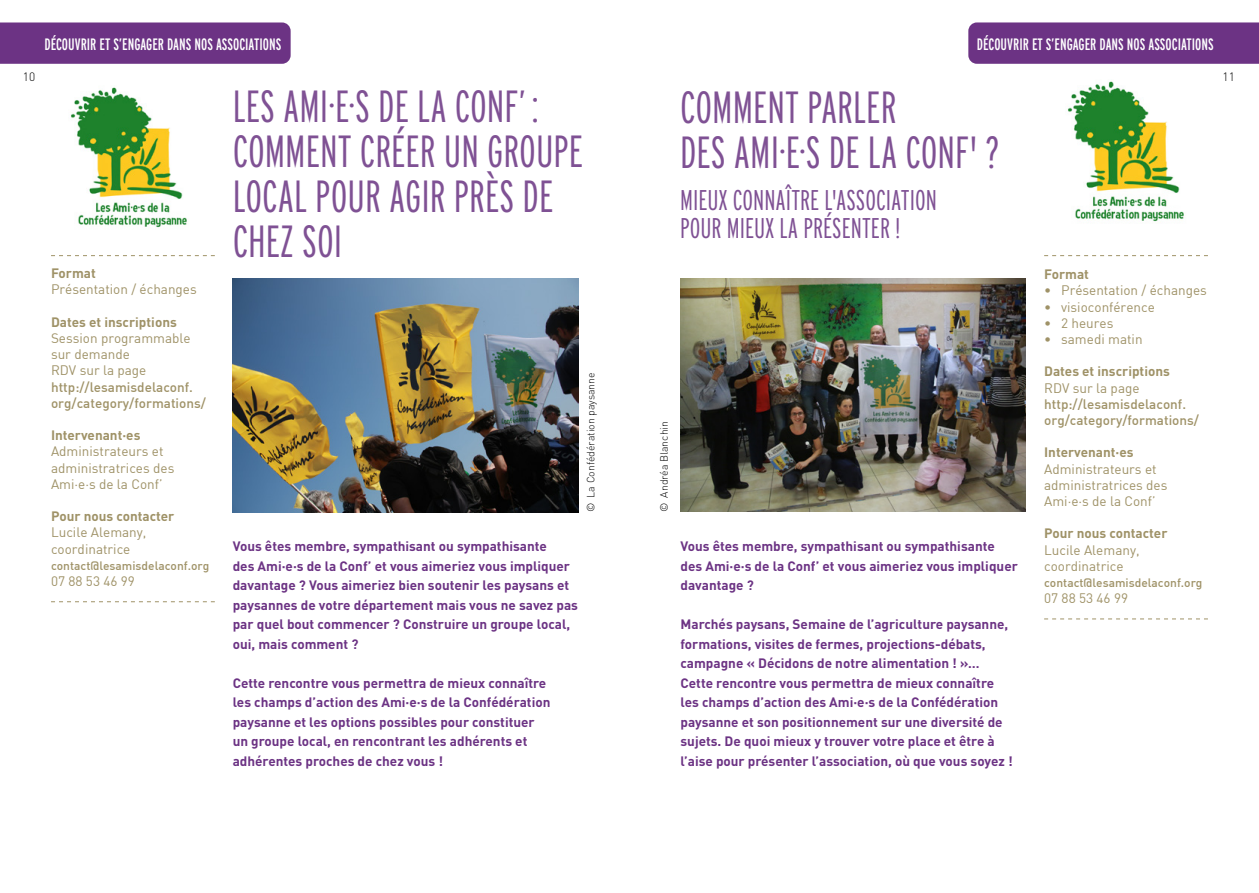
<style>
.page{position:relative;width:1259px;height:893px;background:#fff}
.page>*{position:absolute;margin:0;border:0;box-sizing:border-box;transform-origin:0 0}
.t1{font:300 45px/45px "Interstate Compressed";color:#7f5194}
.t2{font:300 28.5px/28.5px "Interstate Compressed";color:#7f5194}
.t3{font:16.5px "Interstate Compressed";color:#fff}
.t4{font:700 13.5px/19.5px "DINOT";color:#6c3384}
.t5{font:13.5px/16.2px "DIN";color:#9f9267}
.t6{font:700 13.5px "DINOT";color:#9f9267}
.t7{font:500 13.5px/16.2px "DIN";color:#9f9267}
.t8{font:500 12px "DIN";color:#9f9267}
.t9{font:300 12px "DINOT";color:#000}
.t10{font:300 10.5px "DINOT";color:#000}
</style>
<div class="page">
<div style="left:968px;top:22px;width:291px;height:42px;background:#6c3384"></div>
<div style="left:0;top:22px;width:291px;height:42px;background:#6c3384"></div>
<svg style="left:51px;top:601px;width:164px;height:1px"></svg>
<svg style="left:1044px;top:618px;width:164px;height:1px"></svg>
<svg style="left:51px;top:255px;width:164px;height:1px"></svg>
<svg style="left:1044px;top:255px;width:164px;height:1px"></svg>
<img style="left:70px;top:87px;width:117px;height:141px">
<img style="left:233px;top:278px;width:345px;height:234px">
<img style="left:680px;top:278px;width:345px;height:233px">
<img style="left:1067px;top:81px;width:117px;height:141px">
<p class="t3" style="left:44px;top:35px;width:238px">DÉCOUVRIR ET S’ENGAGER DANS NOS ASSOCIATIONS</p>
<p class="t3" style="left:977px;top:35px;width:238px">DÉCOUVRIR ET S’ENGAGER DANS NOS ASSOCIATIONS</p>
<p class="t9" style="left:23px;top:69px;width:14px">10</p>
<p class="t9" style="left:1222px;top:69px;width:14px">11</p>
<h1 class="t1" style="left:233px;top:84px;width:352px">LES AMI·E·S DE LA CONF’ :<br>COMMENT CRÉER UN GROUPE<br>LOCAL POUR AGIR PRÈS DE<br>CHEZ SOI</h1>
<h1 class="t1" style="left:680px;top:85px;width:321px">COMMENT PARLER<br>DES AMI·E·S DE LA CONF' ?</h1>
<h2 class="t2" style="left:680px;top:185px;width:258px">MIEUX CONNAÎTRE L'ASSOCIATION<br>POUR MIEUX LA PRÉSENTER !</h2>
<p class="t6" style="left:51px;top:264px;width:46px">Format</p>
<p class="t5" style="left:51px;top:281px;width:147px">Présentation / échanges</p>
<p class="t6" style="left:51px;top:313px;width:127px">Dates et inscriptions</p>
<p class="t5" style="left:51px;top:330px;width:141px">Session programmable sur demande<br>RDV sur la page</p>
<p class="t7" style="left:51px;top:378px;width:156px">http://lesamisdelaconf. org/category/formations/</p>
<p class="t6" style="left:51px;top:426px;width:91px">Intervenant·es</p>
<p class="t5" style="left:51px;top:443px;width:125px">Administrateurs et administratrices des<br>Ami·e·s de la Conf’</p>
<p class="t6" style="left:51px;top:507px;width:125px">Pour nous contacter</p>
<p class="t5" style="left:51px;top:524px;width:97px">Lucile Alemany, coordinatrice</p>
<p class="t8" style="left:51px;top:558px;width:160px">contact@lesamisdelaconf.org</p>
<p class="t5" style="left:51px;top:573px;width:85px">07 88 53 46 99</p>
<p class="t10" style="left:584px;top:512px;width:141px;rotate:-90deg">© La Confédération paysanne</p>
<p class="t4" style="left:233px;top:536px;width:347px">Vous êtes membre, sympathisant ou sympathisante<br>des Ami·e·s de la Conf’ et vous aimeriez vous impliquer davantage ? Vous aimeriez bien soutenir les paysans et paysannes de votre département mais vous ne savez pas par quel bout commencer ? Construire un groupe local, oui, mais comment ?</p>
<p class="t4" style="left:233px;top:673px;width:319px">Cette rencontre vous permettra de mieux connaître les champs d’action des Ami·e·s de la Confédération paysanne et les options possibles pour constituer un groupe local, en rencontrant les adhérents et adhérentes proches de chez vous !</p>
<p class="t10" style="left:657px;top:512px;width:93px;rotate:-90deg">© Andréa Blanchin</p>
<p class="t4" style="left:680px;top:536px;width:339px">Vous êtes membre, sympathisant ou sympathisante des Ami·e·s de la Conf’ et vous aimeriez vous impliquer davantage ?</p>
<p class="t4" style="left:680px;top:614px;width:334px">Marchés paysans, Semaine de l’agriculture paysanne, formations, visites de fermes, projections-débats, campagne « Décidons de notre alimentation ! »… Cette rencontre vous permettra de mieux connaître les champs d’action des Ami·e·s de la Confédération paysanne et son positionnement sur une diversité de sujets. De quoi mieux y trouver votre place et être à l’aise pour présenter l’association, où que vous soyez !</p>
<p class="t6" style="left:1044px;top:265px;width:46px">Format</p>
<p class="t5" style="left:1044px;top:282px;width:164px">• Présentation / échanges</p>
<p class="t5" style="left:1044px;top:298px;width:112px">• visioconférence</p>
<p class="t5" style="left:1044px;top:315px;width:71px">• 2 heures</p>
<p class="t5" style="left:1044px;top:331px;width:100px">• samedi matin</p>
<p class="t6" style="left:1044px;top:363px;width:127px">Dates et inscriptions</p>
<p class="t5" style="left:1044px;top:379px;width:97px">RDV sur la page</p>
<p class="t7" style="left:1044px;top:395px;width:156px">http://lesamisdelaconf. org/category/formations/</p>
<p class="t6" style="left:1044px;top:444px;width:91px">Intervenant·es</p>
<p class="t5" style="left:1044px;top:460px;width:125px">Administrateurs et administratrices des<br>Ami·e·s de la Conf’</p>
<p class="t6" style="left:1044px;top:525px;width:125px">Pour nous contacter</p>
<p class="t5" style="left:1044px;top:541px;width:97px">Lucile Alemany, coordinatrice</p>
<p class="t8" style="left:1044px;top:575px;width:160px">contact@lesamisdelaconf.org</p>
<p class="t5" style="left:1044px;top:590px;width:85px">07 88 53 46 99</p>
</div>
